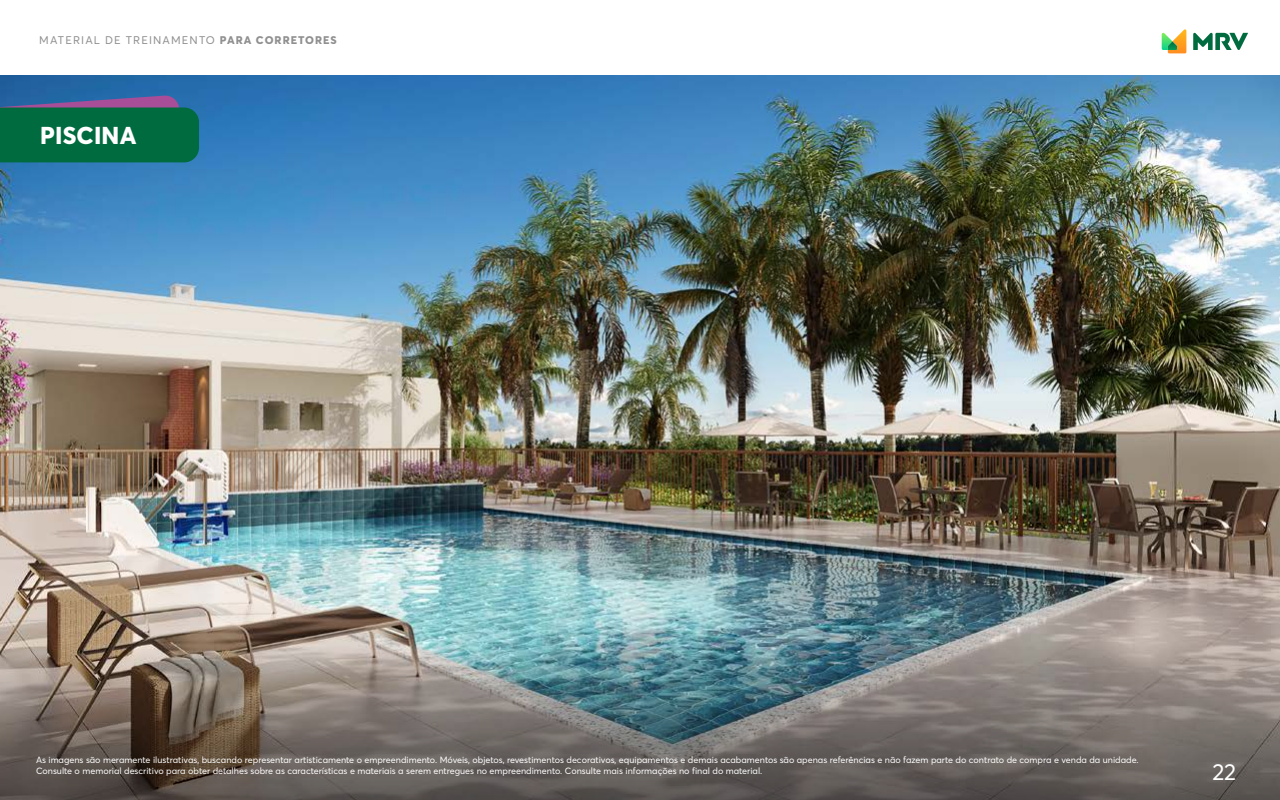
<style>
.page{position:relative;width:1280px;height:800px;background:#fff}
.page>*{position:absolute;margin:0;border:0;box-sizing:border-box;transform-origin:0 0}
.t1{font:800 24.1px "Averta Std";letter-spacing:.01em;color:#fff}
.t2{font:23px "Averta Std";color:#fff}
.t3{font:11px "Averta Std";letter-spacing:.105em;color:#909090}
.t4{font:9px/10.8px "Averta Std";color:#fff}
.s1{font-weight:800}
.s2{color:#78368c}
</style>
<div class="page">
<svg style="left:1193px;top:33px;width:55px;height:17px"></svg>
<svg style="left:1162px;top:29px;width:24px;height:24px"></svg>
<img style="left:0;top:75px;width:1280px;height:519px">
<img style="left:0;top:594px;width:1280px;height:206px">
<svg style="left:0;top:95px;width:199px;height:71px;background:#136957"></svg>
<svg style="left:0;top:702px;width:1180px;height:98px;background:#66615d"></svg>
<p class="t3" style="left:39px;top:32px;width:299px">MATERIAL DE TREINAMENTO <span class="s1">PARA CORRETORES</span></p>
<h1 class="t1" style="left:40px;top:118px;width:98px">PISCINA</h1>
<p class="t4" style="left:36px;top:755px;width:1104px">As imagens são meramente ilustrativas, buscando representar artisticamente o empreendimento. Móveis, objetos, revestimentos decorativos, equipamentos e demais acabamentos são apenas referências e não fazem parte do contrato de compra e venda da unidade.<br>Consulte o memorial descritivo para obter detalhes sobre as características e materiais a serem entregues no empreendimento. Consulte mais informações no final do material.</p>
<h2 class="t2" style="left:1212px;top:757px;width:39px">22<span class="s2">2</span></h2>
</div>
